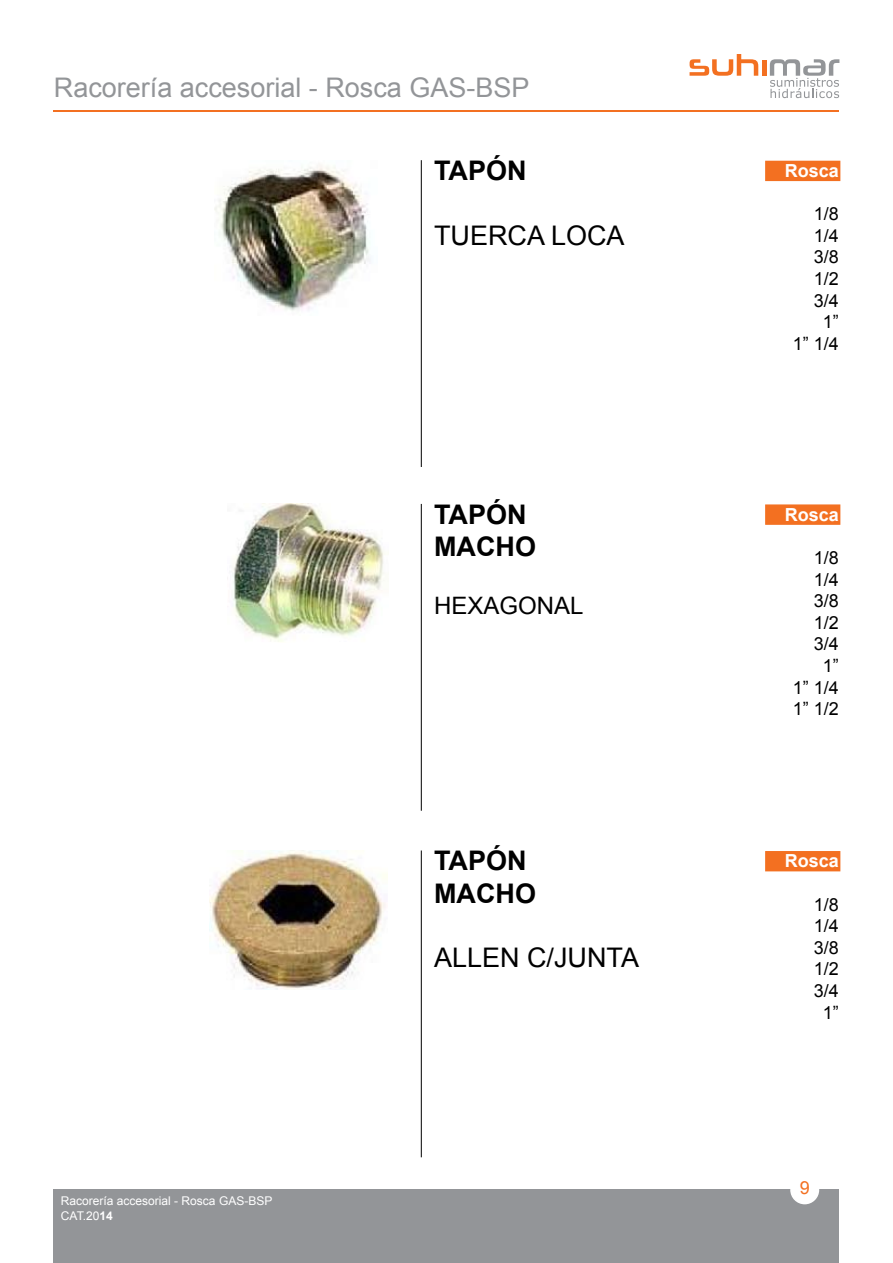
<style>
.page{position:relative;width:893px;height:1263px;background:#fff}
.page>*{position:absolute;margin:0;border:0;box-sizing:border-box;transform-origin:0 0}
.t1{font:27px "Arial";color:#939598}
.t2{font:700 27px/32.4px "Arial";color:#000}
.t3{font:27px "Arial";color:#000}
.t4{font:24px "Arial";color:#000}
.t5{font:18px/21.6px "Arial";color:#000;text-align:right}
.t6{font:700 18px "Arial";color:#fff}
.t7{font:18px "Arial";color:#f37021}
.t8{font:12px/15px "Arial";color:#fff}
.s1{font-weight:700}
</style>
<div class="page">
<svg style="left:690px;top:54px;width:68px;height:22px"></svg>
<hr style="left:762px;top:60px;width:4px;height:16px;background:#f37021">
<svg style="left:770px;top:59px;width:69px;height:39px"></svg>
<hr style="left:54px;top:111px;width:785px;height:1px;background:#f37021">
<div style="left:54px;top:1189px;width:785px;height:74px;background:#939598"></div>
<div style="left:791px;top:1176px;width:27px;height:27px;background:#fff;border-radius:50%"></div>
<div style="left:790px;top:1175px;width:29px;height:29px;border:2px solid #fff;border-radius:50%"></div>
<div style="left:765px;top:161px;width:75px;height:20px;background:#f37021"></div>
<hr style="left:421px;top:160px;width:1px;height:307px;background:#000">
<div style="left:765px;top:504px;width:75px;height:21px;background:#f37021;border:2px solid #f37021"></div>
<hr style="left:421px;top:504px;width:1px;height:307px;background:#000">
<div style="left:765px;top:851px;width:75px;height:20px;background:#f37021"></div>
<hr style="left:421px;top:850px;width:1px;height:307px;background:#000">
<img style="left:215px;top:164px;width:156px;height:147px">
<img style="left:233px;top:504px;width:152px;height:138px">
<img style="left:209px;top:850px;width:179px;height:139px">
<h1 class="t1" style="left:54px;top:70px;width:477px">Racorería accesorial - Rosca GAS-BSP</h1>
<h1 class="t2" style="left:434px;top:155px;width:94px">TAPÓN</h1>
<h1 class="t3" style="left:434px;top:217px;width:192px">TUERCA LOCA</h1>
<h1 class="t2" style="left:434px;top:499px;width:103px">TAPÓN<br>MACHO</h1>
<h2 class="t4" style="left:434px;top:589px;width:151px">HEXAGONAL</h2>
<h1 class="t2" style="left:434px;top:845px;width:103px">TAPÓN<br>MACHO</h1>
<p class="t8" style="left:61px;top:1193px;width:213px">Racorería accesorial - Rosca GAS-BSP<br>CAT.20<span class="s1">14</span></p>
<h1 class="t3" style="left:434px;top:940px;width:207px">ALLEN C/JUNTA</h1>
<p class="t6" style="left:785px;top:159px;width:56px">Rosca</p>
<p class="t5" style="left:793px;top:203px;width:48px">1/8<br>1/4<br>3/8<br>1/2<br>3/4<br>1”<br>1” 1/4</p>
<p class="t6" style="left:785px;top:502px;width:56px">Rosca</p>
<p class="t5" style="left:793px;top:547px;width:48px">1/8<br>1/4<br>3/8<br>1/2<br>3/4<br>1”<br>1” 1/4<br>1” 1/2</p>
<p class="t6" style="left:785px;top:849px;width:56px">Rosca</p>
<p class="t5" style="left:814px;top:893px;width:27px;text-align:center">1/8<br>1/4<br>3/8<br>1/2<br>3/4<br>1”</p>
<p class="t7" style="left:800px;top:1176px;width:12px">9</p>
</div>
